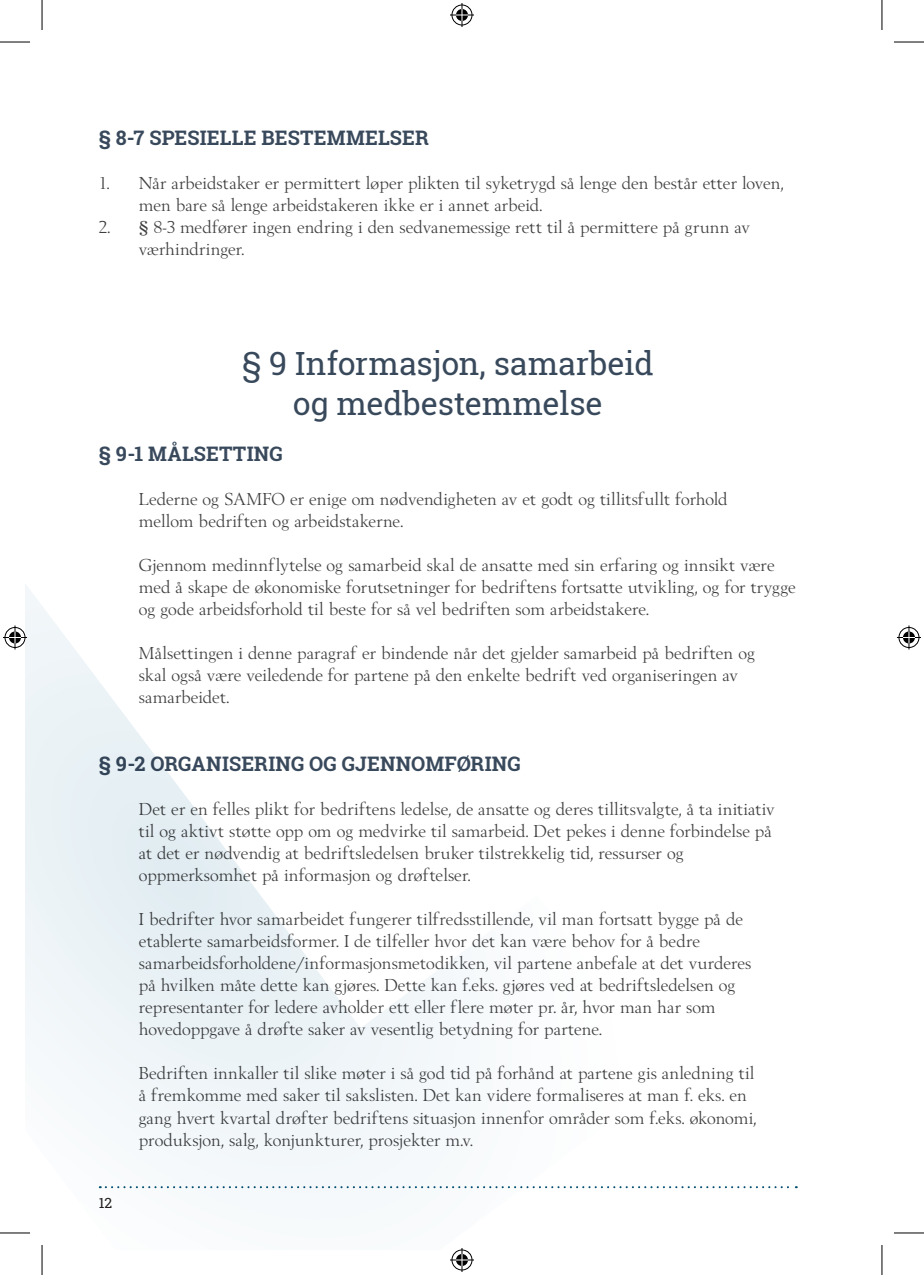
<style>
.page{position:relative;width:924px;height:1275px;background:#fff}
.page>*{position:absolute;margin:0;border:0;box-sizing:border-box;transform-origin:0 0}
.t1{font:32px/40px "Roboto Slab";letter-spacing:-.005em;color:#39495c;text-align:center}
.t2{font:700 20px "Roboto Slab";letter-spacing:.01em;color:#39495c}
.t3{font:18px/22px "Berling";letter-spacing:.01em;color:#3e3e3f}
.t4{font:14px "Roboto Slab";color:#231f20}
</style>
<div class="page">
<svg style="left:675px;top:1186px;width:121px;height:2px"></svg>
<svg style="left:25px;top:584px;width:647px;height:605px"></svg>
<hr style="left:0;top:42px;width:30px;height:1px;background:#000">
<hr style="left:893px;top:42px;width:30px;height:1px;background:#000">
<hr style="left:0;top:1232px;width:30px;height:1px;background:#000">
<hr style="left:893px;top:1232px;width:30px;height:1px;background:#000">
<hr style="left:42px;top:0;width:1px;height:30px;background:#000">
<hr style="left:42px;top:1245px;width:1px;height:30px;background:#000">
<hr style="left:881px;top:0;width:1px;height:30px;background:#000">
<hr style="left:881px;top:1245px;width:1px;height:30px;background:#000">
<svg style="left:450px;top:3px;width:24px;height:24px"></svg>
<svg style="left:450px;top:1248px;width:24px;height:24px"></svg>
<svg style="left:3px;top:625px;width:24px;height:24px"></svg>
<svg style="left:897px;top:625px;width:23px;height:24px"></svg>
<p class="t2" style="left:99px;top:124px;width:331px">§ 8-7 SPESIELLE BESTEMMELSER</p>
<p class="t3" style="left:139px;top:174px;width:646px;text-indent:-40px">1. Når arbeidstaker er permittert løper plikten til syketrygd så lenge den består etter loven, men bare så lenge arbeidstakeren ikke er i annet arbeid.</p>
<p class="t3" style="left:139px;top:218px;width:612px;text-indent:-40px">2. § 8-3 medfører ingen endring i den sedvanemessige rett til å permittere på grunn av værhindringer.</p>
<h1 class="t1" style="left:242px;top:343px;width:413px">§ 9 Informasjon, samarbeid og medbestemmelse</h1>
<p class="t2" style="left:99px;top:440px;width:185px">§ 9-1 MÅLSETTING</p>
<p class="t3" style="left:139px;top:490px;width:590px">Lederne og SAMFO er enige om nødvendigheten av et godt og tillitsfullt forhold mellom bedriften og arbeidstakerne.</p>
<p class="t3" style="left:139px;top:556px;width:658px">Gjennom medinnflytelse og samarbeid skal de ansatte med sin erfaring og innsikt være med å skape de økonomiske forutsetninger for bedriftens fortsatte utvikling, og for trygge og gode arbeidsforhold til beste for så vel bedriften som arbeidstakere.</p>
<p class="t3" style="left:139px;top:644px;width:617px">Målsettingen i denne paragraf er bindende når det gjelder samarbeid på bedriften og skal også være veiledende for partene på den enkelte bedrift ved organiseringen av samarbeidet.</p>
<p class="t2" style="left:99px;top:750px;width:423px">§ 9-2 ORGANISERING OG GJENNOMFØRING</p>
<p class="t3" style="left:139px;top:800px;width:637px">Det er en felles plikt for bedriftens ledelse, de ansatte og deres tillitsvalgte, å ta initiativ til og aktivt støtte opp om og medvirke til samarbeid. Det pekes i denne forbindelse på at det er nødvendig at bedriftsledelsen bruker tilstrekkelig tid, ressurser og oppmerksomhet på informasjon og drøftelser.</p>
<p class="t3" style="left:139px;top:910px;width:613px">I bedrifter hvor samarbeidet fungerer tilfredsstillende, vil man fortsatt bygge på de etablerte samarbeidsformer. I de tilfeller hvor det kan være behov for å bedre samarbeidsforholdene/informasjonsmetodikken, vil partene anbefale at det vurderes på hvilken måte dette kan gjøres. Dette kan f.eks. gjøres ved at bedriftsledelsen og representanter for ledere avholder ett eller flere møter pr. år, hvor man har som hovedoppgave å drøfte saker av vesentlig betydning for partene.</p>
<p class="t3" style="left:139px;top:1064px;width:619px">Bedriften innkaller til slike møter i så god tid på forhånd at partene gis anledning til å fremkomme med saker til sakslisten. Det kan videre formaliseres at man f. eks. en gang hvert kvartal drøfter bedriftens situasjon innenfor områder som f.eks. økonomi, produksjon, salg, konjunkturer, prosjekter m.v.</p>
<p class="t4" style="left:99px;top:1193px;width:15px">12</p>
</div>
